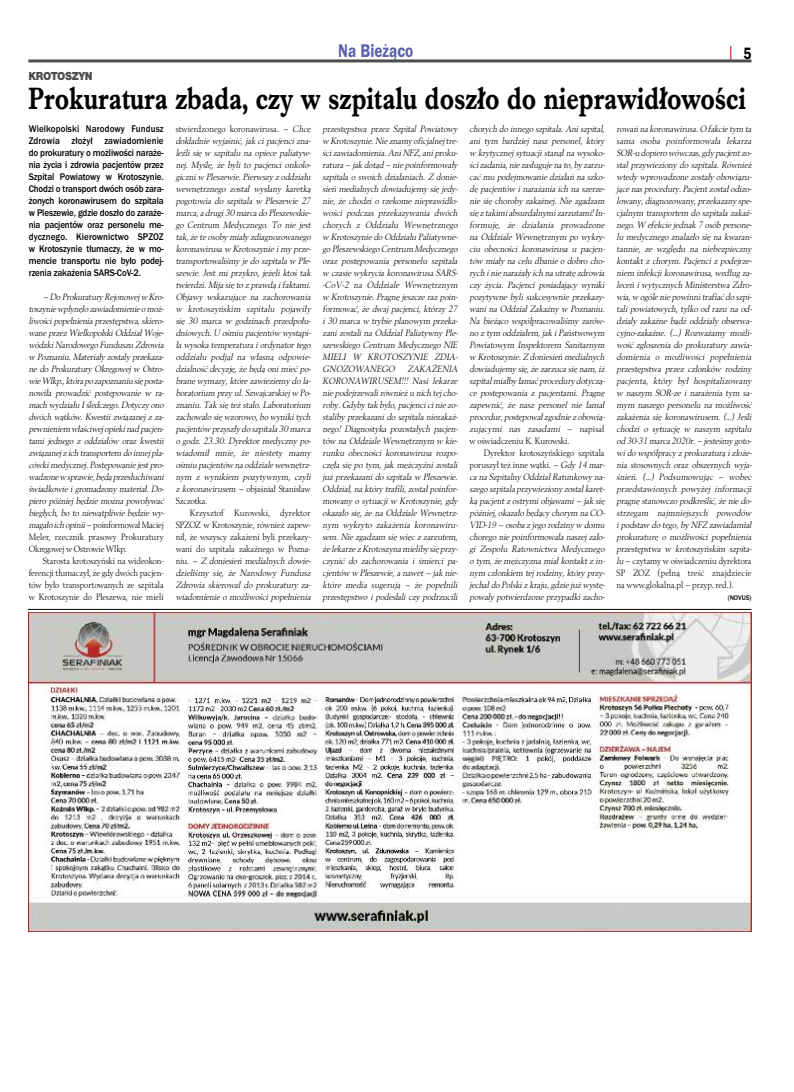
<style>
.page{position:relative;width:794px;height:1092px;background:#fff}
.page>*{position:absolute;margin:0;border:0;box-sizing:border-box;transform-origin:0 0}
.t1{font:700 32px "Imprint URWTCE";color:#000;scale:.8 1}
.t2{font:19px "Franklin Got URWTCE Dem";color:#5b60ad;scale:.8 1}
.t3{font:17px "Franklin Got URWTCE Dem";color:#000;scale:.8 1}
.t4{font:900 12px "Nimbus San TCE";letter-spacing:-.035em;color:#4d4d4d;scale:.9 1}
.t5{font:500 10px/12px "Franklin Got URWTCE";letter-spacing:-.01em;color:#000;text-align:justify;scale:.9 1}
.t6{font:italic 9.6px/12px "Berling TCE";letter-spacing:-.005em;color:#000;scale:.9 1}
.t7{font:9.6px/12px "Berling TCE";letter-spacing:-.005em;color:#000;text-align:justify;scale:.9 1}
.t8{font:500 7px "Franklin Got URWTCE";color:#000;scale:.95 1}
.s1{font-style:normal}
.s2{font-style:italic}
</style>
<div class="page">
<hr style="left:28px;top:59px;width:723px;height:3px;background:#4d4d4d">
<svg style="left:730px;top:46px;width:1px;height:14px"></svg>
<img style="left:28px;top:612px;width:723px;height:319px">
<hr style="left:28px;top:609px;width:723px;height:1px;background:#000">
<h2 class="t2" style="left:338px;top:40px;width:95px">Na Bieżąco</h2>
<h3 class="t3" style="left:743px;top:43px;width:11px">5</h3>
<p class="t4" style="left:28px;top:69px;width:73px">KROTOSZYN</p>
<h1 class="t1" style="left:28px;top:79px;width:898px">Prokuratura zbada, czy w szpitalu doszło do nieprawidłowości</h1>
<p class="t5" style="left:29px;top:123px;width:151px">Wielkopolski Narodowy Fundusz Zdrowia złożył zawiadomienie do prokuratury o możliwości naraże&shy;nia życia i zdrowia pacjentów przez Szpital Powiatowy w Krotoszynie.<br>Chodzi o transport dwóch osób zara&shy;żonych koronawirusem do szpitala w Pleszewie, gdzie doszło do zaraże&shy;nia pacjentów oraz personelu me&shy;dycznego. Kierownictwo SPZOZ w Krotoszynie tłumaczy, że w mo&shy;mencie transportu nie było podej&shy;rzenia zakażenia SARS-CoV-2.</p>
<p class="t6" style="left:29px;top:291px;width:153px;text-indent:14px">– Do Prokuratury Rejonowej w Kro&shy;toszynie wpłynęło zawiadomienie o moż&shy;liwości popełnienia przestępstwa, skiero&shy;wane przez Wielkopolski Oddział Woje&shy;wódzki Narodowego Funduszu Zdrowia w Poznaniu. Materiały zostały przekaza&shy;ne do Prokuratury Okręgowej w Ostro&shy;wie Wlkp., która po zapoznaniu się posta&shy;nowiła prowadzić postępowanie w ra&shy;mach wydziału I śledczego. Dotyczy ono dwóch wątków. Kwestii związanej z za&shy;pewnieniem właściwej opieki nad pacjen&shy;tami jednego z oddziałów oraz kwestii związanej z ich transportem do innej pla&shy;cówki medycznej. Postępowanie jest pro&shy;wadzone w sprawie, będą przesłuchiwani świadkowie i gromadzony materiał. Do&shy;piero później będzie można powoływać biegłych, bo to niewątpliwie będzie wy&shy;magałoich opinii<span class="s1">– poinformował Maciej Meler, rzecznik prasowy Prokuratury Okręgowej w Ostrowie Wlkp.</span></p>
<p class="t7" style="left:29px;top:555px;width:151px;text-indent:14px">Starosta krotoszyński na wideokon&shy;ferencji tłumaczył, że gdy dwóch pacjen&shy;tów było transportowanych ze szpitala w Krotoszynie do Pleszewa, nie mieli</p>
<p class="t6" style="left:176px;top:123px;width:153px"><span class="s1">stwierdzonego koronawirusa.</span> – Chcę dokładnie wyjaśnić, jak ci pacjenci zna&shy;leźli się w szpitalu na opiece paliatyw&shy;nej. Myślę, że byli to pacjenci onkolo&shy;giczni w Pleszewie. Pierwszy z oddziału wewnętrznego został wysłany karetką pogotowia do szpitala w Pleszewie 27 marca, a drugi 30 marca do Pleszewskie&shy;go Centrum Medycznego. To nie jest tak, że te osoby miały zdiagnozowanego koronawirusa w Krotoszynie i my prze&shy;transportowaliśmy je do szpitala w Ple&shy;szewie. Jest mi przykro, jeżeli ktoś tak twierdzi.Mijasię tozprawdą ifaktami.<br>Objawy wskazujące na zachorowania w krotoszyńskim szpitalu pojawiły się 30 marca w godzinach przedpołu&shy;dniowych.Uośmiupacjentów wystąpi&shy;ła wysoka temperatura i ordynator tego oddziału podjął na własną odpowie&shy;dzialność decyzję, że będą oni mieć po&shy;brane wymazy, które zawieziemy do la&shy;boratorium przy ul. Szwajcarskiej w Po&shy;znaniu. Tak się też stało. Laboratorium zachowało się wzorowo, bo wyniki tych pacjentów przyszły do szpitala 30 marca o godz. 23.30. Dyrektor medyczny po&shy;wiadomił mnie, że niestety mamy ośmiu pacjentów na oddziale wewnętrz&shy;nym z wynikiem pozytywnym, czyli z koronawirusem <span class="s1">– objaśniał Stanisław Szczotka.</span></p>
<p class="t7" style="left:176px;top:507px;width:153px;text-align:left;text-indent:14px">Krzysztof Kurowski, dyrektor SPZOZ w Krotoszynie, również zapew&shy;nił, że wszyscy zakażeni byli przekazy&shy;wani do szpitala zakaźnego w Pozna&shy;niu. <span class="s2">– Z doniesień medialnych dowie&shy;dzieliśmy się, że Narodowy Fundusz Zdrowia skierował do prokuratury za&shy;wiadomienie o możliwości popełnienia</span></p>
<p class="t6" style="left:323px;top:123px;width:153px">przestępstwa przez Szpital Powiatowy w Krotoszynie. Nie znamy oficjalnej tre&shy;ści zawiadomienia. Ani NFZ, ani proku&shy;ratura – jak dotąd – nie poinformowały szpitala o swoich działaniach. Z donie&shy;sień medialnych dowiadujemy się jedy&shy;nie, że chodzi o rzekome nieprawidło&shy;wości podczas przekazywania dwóch chorych z Oddziału Wewnętrznego w Krotoszynie do Oddziału Paliatywne&shy;go Pleszewskiego Centrum Medycznego oraz postępowania personelu szpitala w czasie wykrycia koronawirusa SARS--CoV-2 na Oddziale Wewnętrznym w Krotoszynie. Pragnę jeszcze raz poin&shy;formować, że dwaj pacjenci, którzy 27 i 30 marca w trybie planowym przeka&shy;zani zostali na Oddział Paliatywny Ple&shy;szewskiego Centrum Medycznego NIE MIELI W KROTOSZYNIE ZDIA-GNOZOWANEGO ZAKAŻENIA KORONAWIRUSEM!!! Nasi lekarze nie podejrzewali również u nich tej cho&shy;roby.Gdyby tak było, pacjenciciniezo&shy;staliby przekazani do szpitala niezakaź&shy;nego! Diagnostyka pozostałych pacjen&shy;tów na Oddziale Wewnętrznym w kie&shy;runku obecności koronawirusa rozpo&shy;częła się po tym, jak mężczyźni zostali już przekazani do szpitala w Pleszewie.<br>Oddział, na który trafili, został poinfor&shy;mowany o sytuacji w Krotoszynie, gdy okazało się, że na Oddziale Wewnętrz&shy;nym wykryto zakażenia koronawiru&shy;sem. Nie zgadzam się więc z zarzutem, że lekarze z Krotoszyna mieliby się przy&shy;czynić do zachorowania i śmierci pa&shy;cjentów w Pleszewie, a nawet – jak nie&shy;które media sugerują – że popełnili przestępstwo i podesłali czy podrzucili</p>
<p class="t6" style="left:469px;top:123px;width:153px">chorych do innego szpitala. Ani szpital, ani tym bardziej nasz personel, który w krytycznej sytuacji stanął na wysoko&shy;ści zadania, nie zasługuje na to, by zarzu&shy;cać mu podejmowanie działań na szko&shy;dę pacjentów i narażania ich na szerze&shy;nie się choroby zakaźnej. Nie zgadzam się z takimi absurdalnymi zarzutami! In&shy;formuję, że działania prowadzone na Oddziale Wewnętrznym po wykry&shy;ciu obecności koronawirusa u pacjen&shy;tów miały na celu dbanie o dobro cho&shy;rych i nie narażały ich na utratę zdrowia czy życia. Pacjenci posiadający wyniki pozytywne byli sukcesywnie przekazy&shy;wani na Oddział Zakaźny w Poznaniu.<br>Na bieżąco współpracowaliśmy zarów&shy;noztymoddziałem, jak iPaństwowym Powiatowym Inspektorem Sanitarnym w Krotoszynie. Z doniesień medialnych dowiadujemy się, że zarzuca się nam, iż szpital miałby łamać procedury dotyczą&shy;ce postępowania z pacjentami. Pragnę zapewnić, że nasz personel nie łamał procedur, postępował zgodnie z obowią&shy;zującymi nas zasadami <span class="s1">– napisał w oświadczeniu K. Kurowski.</span></p>
<p class="t6" style="left:469px;top:447px;width:153px;text-indent:14px"><span class="s1">Dyrektor krotoszyńskiego szpitala poruszył też inne wątki.</span> –Gdy 14mar&shy;ca na Szpitalny Oddział Ratunkowy na&shy;szego szpitala przywieziony został karet&shy;ką pacjent zostrymiobjawami–jak się później, okazało będący chorym na CO-VID-19 – osoba z jego rodziny w domu chorego nie poinformowała naszej zało&shy;gi Zespołu Ratownictwa Medycznego o tym, że mężczyzna miał kontakt z in&shy;nym członkiem tej rodziny, który przy&shy;jechałdoPolskizkraju, gdziejużwystę&shy;powały potwierdzone przypadki zacho-</p>
<p class="t6" style="left:616px;top:123px;width:153px">rowań na koronawirusa. O fakcie tym ta sama osoba poinformowała lekarza SOR-u dopiero wówczas, gdy pacjent zo&shy;stał przywieziony do szpitala. Również wtedy wprowadzone zostały obowiązu&shy;jące nas procedury. Pacjent został odizo&shy;lowany, diagnozowany, przekazany spe&shy;cjalnym transportem do szpitala zakaź&shy;nego. W efekcie jednak 7 osób persone&shy;lu medycznego znalazło się na kwaran&shy;tannie, ze względu na niebezpieczny kontakt z chorym. Pacjenci z podejrze&shy;niem infekcji koronawirusa, według za&shy;leceń i wytycznych Ministerstwa Zdro&shy;wia, w ogóle nie powinni trafiać do szpi&shy;tali powiatowych, tylko od razu na od&shy;działy zakaźne bądź oddziały obserwa&shy;cyjno-zakaźne. (…) Rozważamy możli&shy;wość zgłoszenia do prokuratury zawia&shy;domienia o możliwości popełnienia przestępstwa przez członków rodziny pacjenta, który był hospitalizowany w naszym SOR-ze i narażenia tym sa&shy;mym naszego personelu na możliwość zakażenia się koronawirusem. (…) Jeśli chodzi o sytuację w naszym szpitalu od 30-31 marca 2020r. – jesteśmy goto&shy;wi do współpracy z prokuraturą i złoże&shy;nia stosownych oraz obszernych wyja&shy;śnień. (…) Podsumowując – wobec przedstawionych powyżej informacji pragnę stanowczo podkreślić, że nie do&shy;strzegam najmniejszych powodów i podstaw do tego, by NFZ zawiadamiał prokuraturę o możliwości popełnienia przestępstwa w krotoszyńskim szpita&shy;lu<span class="s1">– czytamy w oświadczeniu dyrektora SP ZOZ (pełną treść znajdziecie na www.glokalna.pl – przyp. red.).</span></p>
<p class="t8" style="left:727px;top:593px;width:26px">(NOVUS)</p>
</div>
